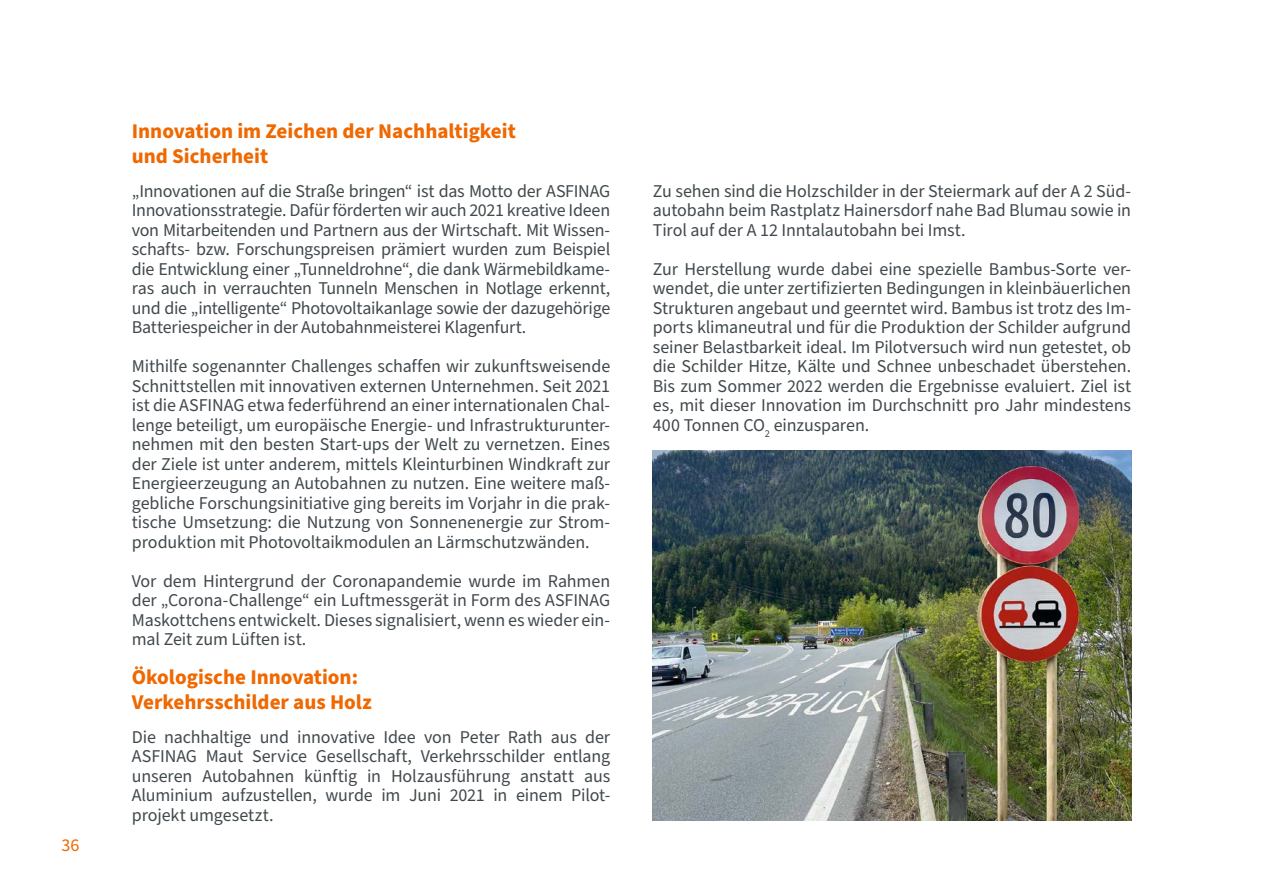
<style>
.page{position:relative;width:1263px;height:893px;background:#fff}
.page>*{position:absolute;margin:0;border:0;box-sizing:border-box;transform-origin:0 0}
.H3_Subheadline{font:700 21px/24.8px "Source Sans Pro";color:#ef6800}
.P_Fließtext_Abstand_danach{font:18px/19.5px "Source Sans Pro";letter-spacing:-.01em;color:#41494d;text-align:justify}
.t1{font:18px "Source Sans Pro";color:#ef6800}
</style>
<div class="page">
<img style="left:653px;top:450px;width:478px;height:371px">
<p class="t1" style="left:62px;top:833px;width:19px">36</p>
<h3 class="H3_Subheadline" style="left:132px;top:119px;width:386px">Innovation im Zeichen der Nachhaltigkeit und Sicherheit</h3>
<p class="P_Fließtext_Abstand_danach" style="left:132px;top:182px;width:480px">„Innovationen auf die Straße bringen“ ist das Motto der ASFINAG Innovationsstrategie. Dafür förderten wir auch 2021 kreative Ideen von Mitarbeitenden und Partnern aus der Wirtschaft. Mit Wissen&shy;schafts- bzw. Forschungspreisen prämiert wurden zum Beispiel die Entwicklung einer „Tunneldrohne“, die dank Wärmebildkame&shy;ras auch in verrauchten Tunneln Menschen in Notlage erkennt, und die „intelligente“ Photovoltaikanlage sowie der dazugehörige Batteriespeicher in der Autobahnmeisterei Klagenfurt.</p>
<p class="P_Fließtext_Abstand_danach" style="left:132px;top:357px;width:480px">Mithilfe sogenannter Challenges schaffen wir zukunftsweisende Schnittstellen mit innovativen externen Unternehmen. Seit 2021 ist die ASFINAG etwa federführend an einer internationalen Chal&shy;lenge beteiligt, um europäische Energie- und Infrastrukturunter&shy;nehmen mit den besten Start-ups der Welt zu vernetzen. Eines der Ziele ist unter anderem, mittels Kleinturbinen Windkraft zur Energieerzeugung an Autobahnen zu nutzen. Eine weitere maß&shy;gebliche Forschungsinitiative ging bereits im Vorjahr in die prak&shy;tische Umsetzung: die Nutzung von Sonnenenergie zur Strom&shy;produktion mit Photovoltaikmodulen an Lärmschutzwänden.</p>
<p class="P_Fließtext_Abstand_danach" style="left:132px;top:572px;width:480px">Vor dem Hintergrund der Coronapandemie wurde im Rahmen der „Corona-Challenge“ ein Luftmessgerät in Form des ASFINAG Maskottchens entwickelt. Dieses signalisiert, wenn es wieder ein&shy;mal Zeit zum Lüften ist.</p>
<h3 class="H3_Subheadline" style="left:132px;top:665px;width:241px">Ökologische Innovation:<br>Verkehrsschilder aus Holz</h3>
<p class="P_Fließtext_Abstand_danach" style="left:132px;top:728px;width:480px">Die nachhaltige und innovative Idee von Peter Rath aus der ASFINAG Maut Service Gesellschaft, Verkehrsschilder entlang unseren Autobahnen künftig in Holzausführung anstatt aus Aluminium aufzustellen, wurde im Juni 2021 in einem Pilot&shy;projekt umgesetzt.</p>
<p class="P_Fließtext_Abstand_danach" style="left:653px;top:182px;width:480px">Zu sehen sind die Holzschilder in der Steiermark auf der A 2 Süd&shy;autobahn beim Rastplatz Hainersdorf nahe Bad Blumau sowie in Tirol auf der A 12 Inntalautobahn bei Imst.</p>
<p class="P_Fließtext_Abstand_danach" style="left:653px;top:260px;width:480px">Zur Herstellung wurde dabei eine spezielle Bambus-Sorte ver&shy;wendet, die unter zertifizierten Bedingungen in kleinbäuerlichen Strukturen angebaut und geerntet wird. Bambus ist trotz des Im&shy;ports klimaneutral und für die Produktion der Schilder aufgrund seiner Belastbarkeit ideal. Im Pilotversuch wird nun getestet, ob die Schilder Hitze, Kälte und Schnee unbeschadet überstehen.<br>Bis zum Sommer 2022 werden die Ergebnisse evaluiert. Ziel ist es, mit dieser Innovation im Durchschnitt pro Jahr mindestens 400 Tonnen CO<sub>2</sub> einzusparen.</p>
</div>
